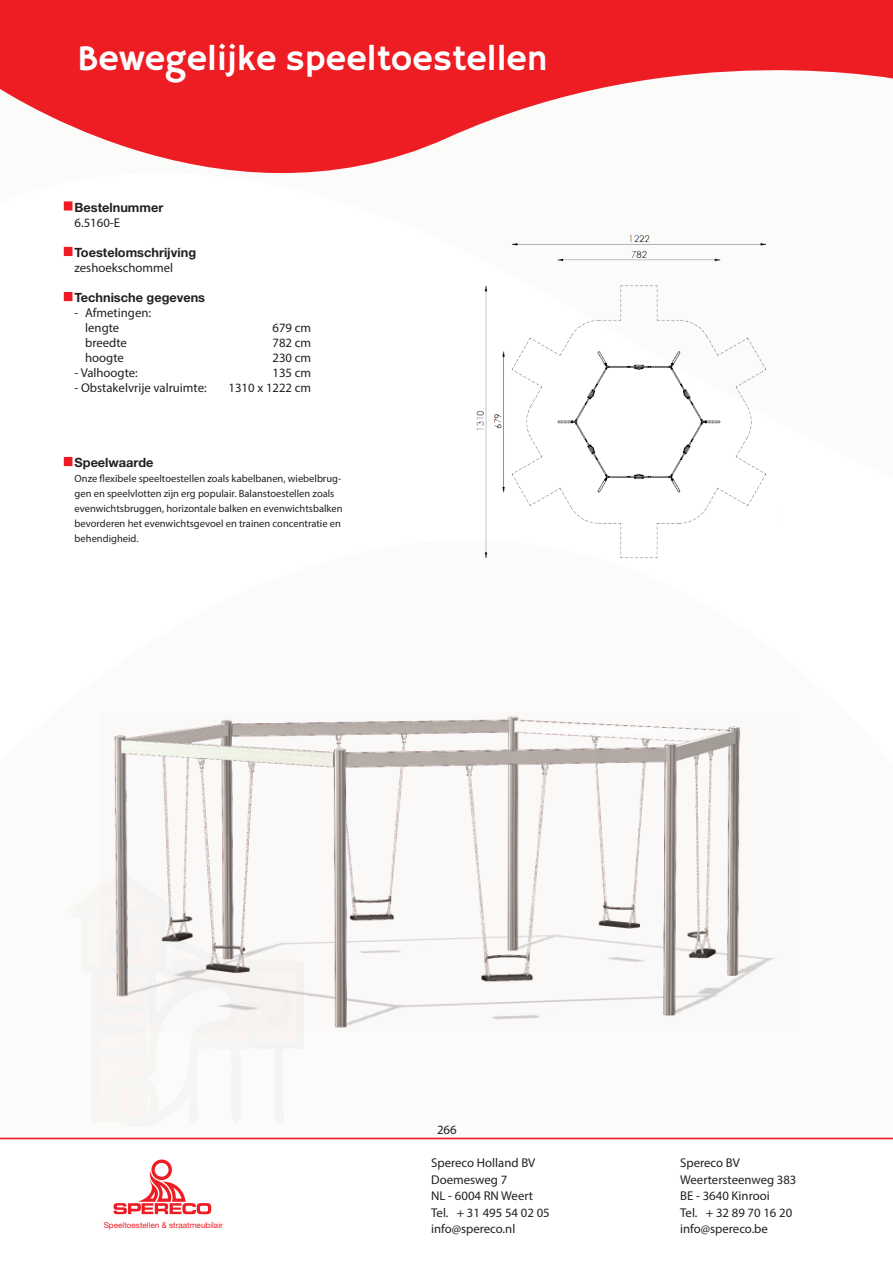
<style>
.page{position:relative;width:893px;height:1263px;background:#fff}
.page>*{position:absolute;margin:0;border:0;box-sizing:border-box;transform-origin:0 0}
.t1{font:36px "Hammersmith One";color:#fff}
.t2{font:700 33px "Helvetica Neue LT Std";color:#fff}
.t3{font:12.75px/15px "Myriad Pro";color:#231f20}
.t4{font:700 12.75px "Helvetica Neue LT Std";color:#231f20}
.t5{font:10.5px/15px "Myriad Pro";color:#231f20}
.t6{font:8.1px "Helvetica Neue LT Std";color:#ee1d23}
</style>
<div class="page">
<svg style="left:114px;top:1159px;width:97px;height:55px"></svg>
<hr style="left:0;top:1137px;width:893px;height:2px;background:#ee1d23">
<svg style="left:0;top:0;width:893px;height:211px;fill:#ee1d23"></svg>
<svg style="left:64px;top:201px;width:8px;height:10px"></svg>
<div style="left:64px;top:247px;width:8px;height:9px;background:#ee1d23"></div>
<div style="left:64px;top:292px;width:8px;height:9px;background:#ee1d23"></div>
<div style="left:64px;top:457px;width:8px;height:9px;background:#ee1d23"></div>
<img style="left:100px;top:715px;width:675px;height:316px">
<img style="left:476px;top:235px;width:291px;height:323px">
<h2 class="t2" style="left:209px;top:27px;width:456px">natuurlijk avontuurlijk spelen</h2>
<h1 class="t1" style="left:77px;top:39px;width:472px">Bewegelijke speeltoestellen</h1>
<p class="t4" style="left:75px;top:200px;width:90px">Bestelnummer</p>
<p class="t3" style="left:75px;top:215px;width:47px">6.5160-E</p>
<p class="t4" style="left:75px;top:245px;width:123px">Toestelomschrijving</p>
<p class="t3" style="left:75px;top:260px;width:100px">zeshoekschommel</p>
<p class="t4" style="left:75px;top:289px;width:132px">Technische gegevens</p>
<p class="t3" style="left:85px;top:305px;width:67px;text-indent:-11px">- Afmetingen: lengte</p>
<p class="t3" style="left:273px;top:320px;width:40px">679 cm</p>
<p class="t3" style="left:85px;top:335px;width:43px">breedte</p>
<p class="t3" style="left:273px;top:335px;width:40px">782 cm</p>
<p class="t3" style="left:85px;top:350px;width:40px">hoogte</p>
<p class="t3" style="left:273px;top:350px;width:40px">230 cm</p>
<p class="t3" style="left:75px;top:365px;width:65px">- Valhoogte:</p>
<p class="t3" style="left:273px;top:365px;width:40px">135 cm</p>
<p class="t3" style="left:75px;top:380px;width:134px">- Obstakelvrije valruimte:</p>
<p class="t3" style="left:229px;top:380px;width:84px">1310 x 1222 cm</p>
<p class="t4" style="left:75px;top:455px;width:80px">Speelwaarde</p>
<p class="t5" style="left:75px;top:471px;width:269px">Onze flexibele speeltoestellen zoals kabelbanen, wiebelbrug&shy;gen en speelvlotten zijn erg populair. Balanstoestellen zoals evenwichtsbruggen, horizontale balken en evenwichtsbalken bevorderen het evenwichtsgevoel en trainen concentratie en behendigheid.</p>
<p class="t6" style="left:104px;top:1220px;width:121px">Speeltoestellen &amp; straatmeubilair</p>
<p class="t3" style="left:437px;top:1122px;width:21px">266</p>
<p class="t3" style="left:431px;top:1155px;width:106px">Spereco Holland BV</p>
<p class="t3" style="left:680px;top:1155px;width:61px">Spereco BV</p>
<p class="t3" style="left:431px;top:1172px;width:78px">Doemesweg 7</p>
<p class="t3" style="left:680px;top:1172px;width:118px">Weertersteenweg 383</p>
<p class="t3" style="left:431px;top:1188px;width:103px">NL - 6004 RN Weert</p>
<p class="t3" style="left:680px;top:1188px;width:91px">BE - 3640 Kinrooi</p>
<p class="t3" style="left:431px;top:1205px;width:120px">Tel. + 31 495 54 02 05</p>
<p class="t3" style="left:680px;top:1205px;width:114px">Tel. + 32 89 70 16 20</p>
<p class="t3" style="left:431px;top:1221px;width:86px">info@spereco.nl</p>
<p class="t3" style="left:680px;top:1221px;width:89px">info@spereco.be</p>
</div>
